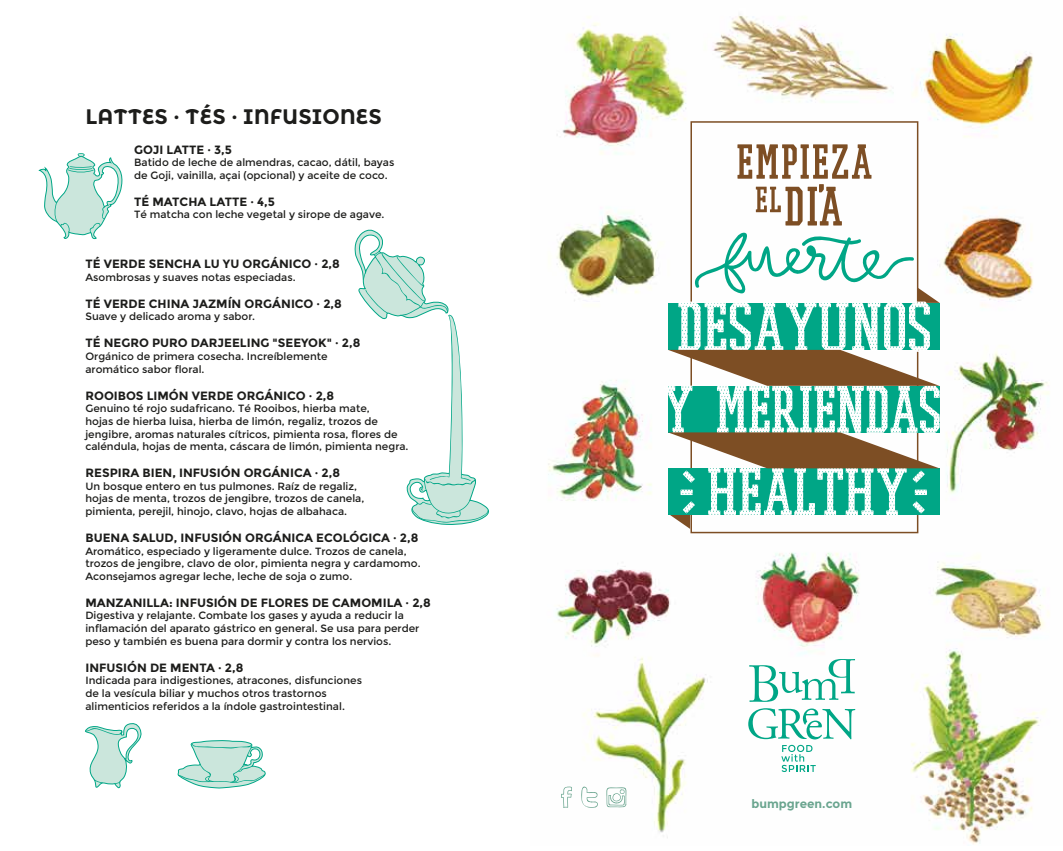
<style>
.page{position:relative;width:1063px;height:851px;background:#fff}
.page>*{position:absolute;margin:0;border:0;box-sizing:border-box;transform-origin:0 0}
.t1{font:700 21px "Montserrat Alternates";color:#1d1d1b}
.t2{font:700 12px "Montserrat";color:#1d1d1b}
.t3{font:700 12px "Montserrat";color:#6aa58f}
.t4{font:10.5px/12.6px "Montserrat";color:#1d1d1b}
</style>
<div class="page">
<img style="left:548px;top:15px;width:501px;height:829px">
<svg style="left:690px;top:121px;width:228px;height:412px"></svg>
<svg style="left:664px;top:144px;width:276px;height:384px"></svg>
<svg style="left:561px;top:786px;width:11px;height:21px"></svg>
<svg style="left:580px;top:783px;width:18px;height:25px"></svg>
<svg style="left:606px;top:786px;width:21px;height:22px"></svg>
<svg style="left:749px;top:659px;width:106px;height:42px"></svg>
<svg style="left:748px;top:708px;width:107px;height:63px"></svg>
<svg style="left:178px;top:740px;width:88px;height:48px"></svg>
<svg style="left:38px;top:153px;width:85px;height:87px"></svg>
<svg style="left:85px;top:723px;width:57px;height:66px"></svg>
<svg style="left:354px;top:229px;width:135px;height:296px"></svg>
<h1 class="t1" style="left:85px;top:104px;width:298px">LATTES · TÉS · INFUSIONES</h1>
<p class="t2" style="left:134px;top:142px;width:99px">GOJI LATTE · 3,5</p>
<p class="t4" style="left:134px;top:156px;width:262px">Batido de leche de almendras, cacao, dátil, bayas de Goji, vainilla, açai (opcional) y aceite de coco.</p>
<p class="t2" style="left:134px;top:194px;width:142px">TÉ MATCHA LATTE · 4,5</p>
<p class="t4" style="left:134px;top:208px;width:252px">Té matcha con leche vegetal y sirope de agave.</p>
<p class="t2" style="left:85px;top:257px;width:256px">TÉ VERDE SENCHA LU YU ORGÁNICO · 2,8</p>
<p class="t4" style="left:85px;top:271px;width:212px">Asombrosas y suaves notas especiadas.</p>
<p class="t2" style="left:85px;top:296px;width:258px">TÉ VERDE CHINA JAZMÍN ORGÁNICO · 2,8</p>
<p class="t4" style="left:85px;top:310px;width:171px">Suave y delicado aroma y sabor.</p>
<p class="t2" style="left:85px;top:336px;width:276px">TÉ NEGRO PURO DARJEELING "SEEYOK" · 2,8</p>
<p class="t4" style="left:85px;top:350px;width:244px">Orgánico de primera cosecha. Increíblemente aromático sabor floral.</p>
<p class="t2" style="left:85px;top:388px;width:250px">ROOIBOS LIMÓN VERDE ORGÁNICO · 2,8</p>
<p class="t4" style="left:85px;top:402px;width:325px">Genuino té rojo sudafricano. Té Rooibos, hierba mate,<br>hojas de hierba luisa, hierba de limón, regaliz, trozos de jengibre, aromas naturales cítricos, pimienta rosa, flores de caléndula, hojas de menta, cáscara de limón, pimienta negra.</p>
<p class="t2" style="left:85px;top:465px;width:256px">RESPIRA BIEN, INFUSIÓN ORGÁNICA · 2,8</p>
<p class="t4" style="left:85px;top:480px;width:280px">Un bosque entero en tus pulmones. Raíz de regaliz, hojas de menta, trozos de jengibre, trozos de canela, pimienta, perejil, hinojo, clavo, hojas de albahaca.</p>
<p class="t2" style="left:85px;top:530px;width:335px">BUENA SALUD, INFUSIÓN ORGÁNICA ECOLÓGICA · 2,8</p>
<p class="t4" style="left:85px;top:544px;width:337px">Aromático, especiado y ligeramente dulce. Trozos de canela, trozos de jengibre, clavo de olor, pimienta negra y cardamomo.<br>Aconsejamos agregar leche, leche de soja o zumo.</p>
<p class="t2" style="left:85px;top:595px;width:347px">MANZANILLA: INFUSIÓN DE FLORES DE CAMOMILA · 2,8</p>
<p class="t4" style="left:85px;top:609px;width:336px">Digestiva y relajante. Combate los gases y ayuda a reducir la inflamación del aparato gástrico en general. Se usa para perder peso y también es buena para dormir y contra los nervios.</p>
<p class="t2" style="left:85px;top:660px;width:159px">INFUSIÓN DE MENTA · 2,8</p>
<p class="t4" style="left:85px;top:674px;width:278px">Indicada para indigestiones, atracones, disfunciones de la vesícula biliar y muchos otros trastornos alimenticios referidos a la índole gastrointestinal.</p>
<p class="t3" style="left:751px;top:796px;width:102px">bumpgreen.com</p>
</div>
